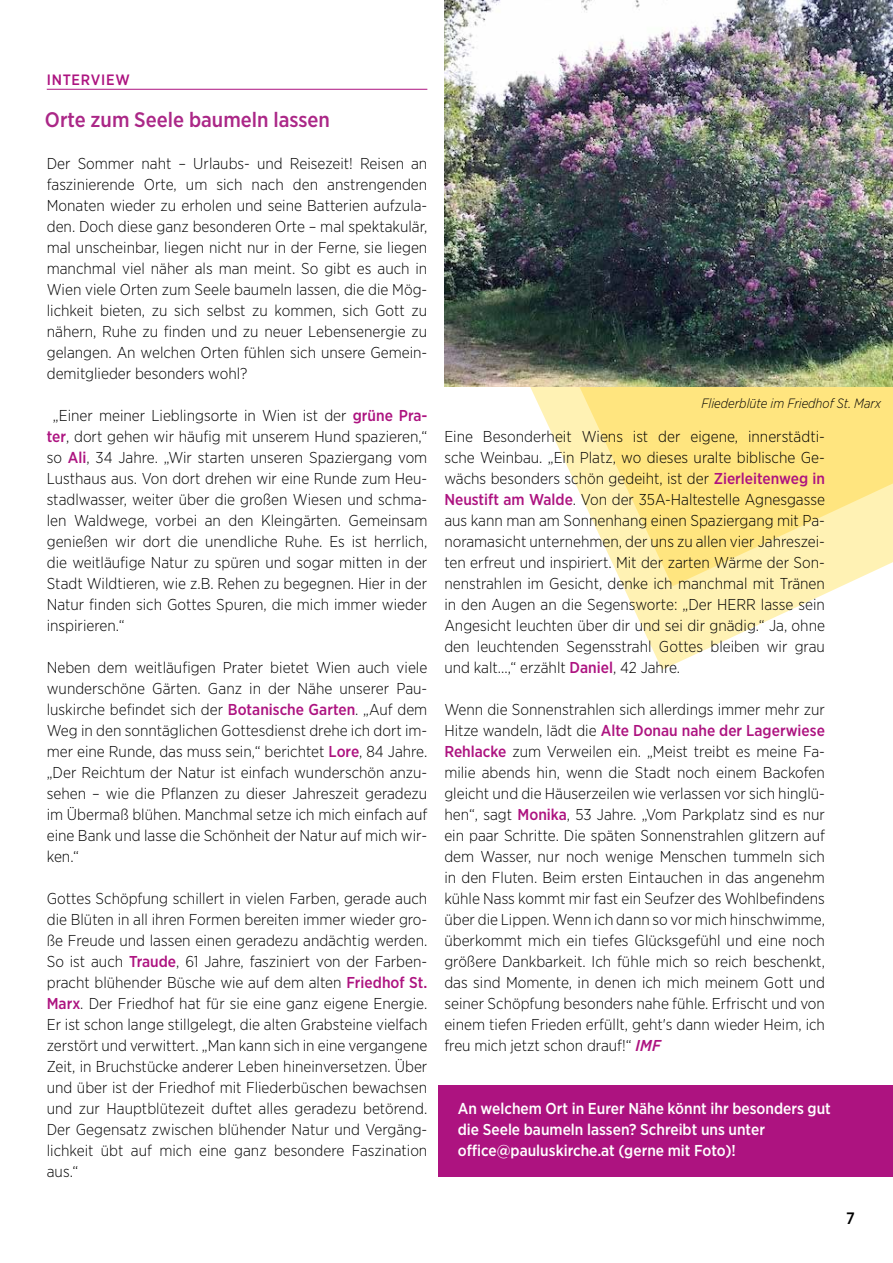
<style>
.page{position:relative;width:893px;height:1263px;background:#fff}
.page>*{position:absolute;margin:0;border:0;box-sizing:border-box;transform-origin:0 0}
.t1{font:500 21px "Gotham Narrow";color:#ab2787}
.t2{font:500 16.5px "Gotham Narrow";color:#000}
.t3{font:300 15.75px/21px "Gotham Narrow";color:#000;text-align:justify}
.t4{font:500 15.75px/21px "Gotham Narrow";color:#fff}
.t5{font:500 15px "Gotham Narrow";letter-spacing:.05em;color:#ad1380}
.t6{font:italic 300 13.5px "Gotham Narrow";color:#000}
.s1{font-weight:500;color:#ad1380}
.s2{font-weight:500;font-style:italic;color:#ad1380}
</style>
<div class="page">
<svg style="left:472px;top:386px;width:421px;height:791px"></svg>
<div style="left:439px;top:1085px;width:454px;height:91px;background:#ad1380"></div>
<hr style="left:47px;top:89px;width:380px;height:1px;background:#ad1380">
<img style="left:444px;top:0;width:449px;height:386px">
<p class="t5" style="left:47px;top:70px;width:84px">INTERVIEW</p>
<h1 class="t1" style="left:45px;top:106px;width:287px">Orte zum Seele baumeln lassen</h1>
<p class="t3" style="left:47px;top:152px;width:382px">Der Sommer naht – Urlaubs- und Reisezeit! Reisen an faszinierende Orte, um sich nach den anstrengenden Monaten wieder zu erholen und seine Batterien aufzula&shy;den. Doch diese ganz besonderen Orte – mal spektakulär, mal unscheinbar, liegen nicht nur in der Ferne, sie liegen manchmal viel näher als man meint. So gibt es auch in Wien viele Orten zum Seele baumeln lassen, die die Mög&shy;lichkeit bieten, zu sich selbst zu kommen, sich Gott zu nähern, Ruhe zu finden und zu neuer Lebensenergie zu gelangen. An welchen Orten fühlen sich unsere Gemein&shy;demitglieder besonders wohl?</p>
<p class="t3" style="left:47px;top:404px;width:382px;text-indent:6px">„Einer meiner Lieblingsorte in Wien ist der <span class="s1">grüne Pra&shy;ter</span>, dort gehen wir häufig mit unserem Hund spazieren,“ so <span class="s1">Ali</span>, 34 Jahre. „Wir starten unseren Spaziergang vom Lusthaus aus. Von dort drehen wir eine Runde zum Heu&shy;stadlwasser, weiter über die großen Wiesen und schma&shy;len Waldwege, vorbei an den Kleingärten. Gemeinsam genießen wir dort die unendliche Ruhe. Es ist herrlich, die weitläufige Natur zu spüren und sogar mitten in der Stadt Wildtieren, wie z.B. Rehen zu begegnen. Hier in der Natur finden sich Gottes Spuren, die mich immer wieder inspirieren.“</p>
<p class="t3" style="left:47px;top:656px;width:382px">Neben dem weitläufigen Prater bietet Wien auch viele wunderschöne Gärten. Ganz in der Nähe unserer Pau&shy;luskirche befindet sich der <span class="s1">Botanische Garten</span>. „Auf dem Weg in den sonntäglichen Gottesdienst drehe ich dort im&shy;mer eine Runde, das muss sein,“ berichtet <span class="s1">Lore</span>, 84 Jahre. „Der Reichtum der Natur ist einfach wunderschön anzu&shy;sehen – wie die Pflanzen zu dieser Jahreszeit geradezu im Übermaß blühen. Manchmal setze ich mich einfach auf eine Bank und lasse die Schönheit der Natur auf mich wir&shy;ken.“</p>
<p class="t3" style="left:47px;top:887px;width:382px">Gottes Schöpfung schillert in vielen Farben, gerade auch die Blüten in all ihren Formen bereiten immer wieder gro&shy;ße Freude und lassen einen geradezu andächtig werden.<br>So ist auch <span class="s1">Traude</span>, 61 Jahre, fasziniert von der Farben&shy;pracht blühender Büsche wie auf dem alten <span class="s1">Friedhof St.<br>Marx</span>. Der Friedhof hat für sie eine ganz eigene Energie.<br>Er ist schon lange stillgelegt, die alten Grabsteine vielfach zerstört und verwittert. „Man kann sich in eine vergangene Zeit, in Bruchstücke anderer Leben hineinversetzen. Über und über ist der Friedhof mit Fliederbüschen bewachsen und zur Hauptblütezeit duftet alles geradezu betörend.<br>Der Gegensatz zwischen blühender Natur und Vergäng&shy;lichkeit übt auf mich eine ganz besondere Faszination aus.“</p>
<p class="t6" style="left:701px;top:395px;width:181px">Fliederblüte im Friedhof St. Marx</p>
<p class="t3" style="left:444px;top:425px;width:382px">Eine Besonderheit Wiens ist der eigene, innerstädti&shy;sche Weinbau. „Ein Platz, wo dieses uralte biblische Ge&shy;wächs besonders schön gedeiht, ist der <span class="s1">Zierleitenweg in Neustift am Walde</span>. Von der 35A-Haltestelle Agnesgasse aus kann man am Sonnenhang einen Spaziergang mit Pa&shy;noramasicht unternehmen, der uns zu allen vier Jahreszei&shy;ten erfreut und inspiriert. Mit der zarten Wärme der Son&shy;nenstrahlen im Gesicht, denke ich manchmal mit Tränen in den Augen an die Segensworte: „Der HERR lasse sein Angesicht leuchten über dir und sei dir gnädig.“ Ja, ohne den leuchtenden Segensstrahl Gottes bleiben wir grau und kalt...,“ erzählt <span class="s1">Daniel</span>, 42 Jahre.</p>
<p class="t3" style="left:444px;top:698px;width:382px">Wenn die Sonnenstrahlen sich allerdings immer mehr zur Hitze wandeln, lädt die <span class="s1">Alte Donau nahe der Lagerwiese Rehlacke</span> zum Verweilen ein. „Meist treibt es meine Fa&shy;milie abends hin, wenn die Stadt noch einem Backofen gleicht und die Häuserzeilen wie verlassen vor sich hinglü&shy;hen“, sagt <span class="s1">Monika</span>, 53 Jahre. „Vom Parkplatz sind es nur ein paar Schritte. Die späten Sonnenstrahlen glitzern auf dem Wasser, nur noch wenige Menschen tummeln sich in den Fluten. Beim ersten Eintauchen in das angenehm kühle Nass kommt mir fast ein Seufzer des Wohlbefindens über die Lippen. Wenn ich dann so vor mich hinschwimme, überkommt mich ein tiefes Glücksgefühl und eine noch größere Dankbarkeit. Ich fühle mich so reich beschenkt, das sind Momente, in denen ich mich meinem Gott und seiner Schöpfung besonders nahe fühle. Erfrischt und von einem tiefen Frieden erfüllt, geht's dann wieder Heim, ich freu mich jetzt schon drauf!“ <span class="s2">IMF</span></p>
<p class="t4" style="left:458px;top:1098px;width:375px">An welchem Ort in Eurer Nähe könnt ihr besonders gut die Seele baumeln lassen? Schreibt uns unter office@pauluskirche.at (gerne mit Foto)!</p>
<p class="t2" style="left:846px;top:1208px;width:10px">7</p>
</div>
